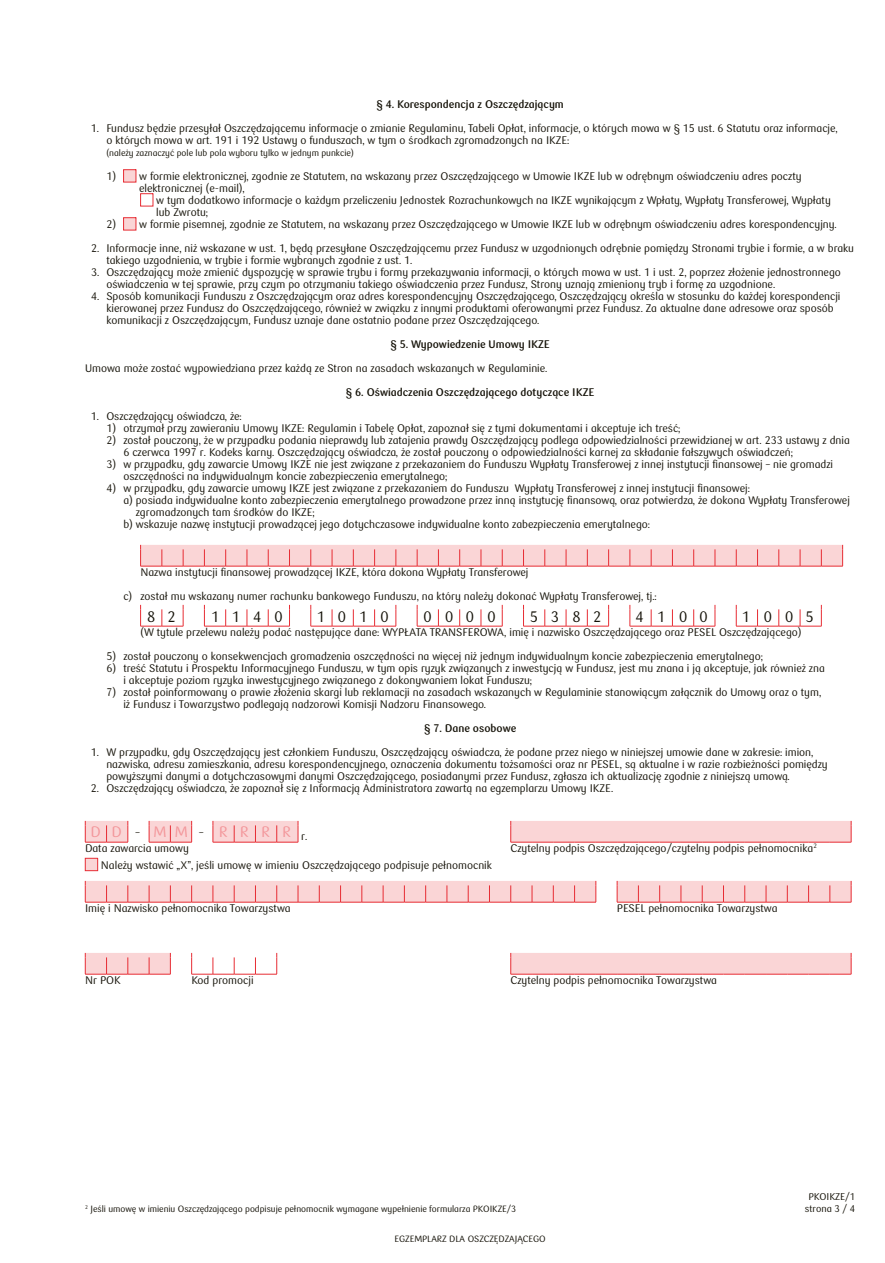
<style>
.page{position:relative;width:885px;height:1263px;background:#fff}
.page>*{position:absolute;margin:0;border:0;box-sizing:border-box;transform-origin:0 0}
.t1{font:15px "PKO Bank Polski";color:#131006}
.t2{font:15px "PKO Bank Polski";color:#f3969a}
.t3{font:10.95px/12px "PKO Bank Polski";color:#131006}
.t4{font:700 10.95px "PKO Bank Polski";color:#131006}
.t5{font:9.75px/12px "PKO Bank Polski";color:#131006;text-align:center}
.t6{font:9px "PKO Bank Polski";color:#131006}
</style>
<div class="page">
<div style="left:123px;top:169px;width:13px;height:13px;background:#fad5d6;border:1px solid #e72d34"></div>
<div style="left:140px;top:193px;width:13px;height:13px;border:1px solid #e72d34"></div>
<div style="left:123px;top:217px;width:13px;height:13px;background:#fad5d6;border:1px solid #e72d34"></div>
<svg style="left:140px;top:545px;width:703px;height:22px;background:#f8c7c9"></svg>
<svg style="left:140px;top:605px;width:44px;height:22px"></svg>
<svg style="left:204px;top:605px;width:86px;height:22px"></svg>
<svg style="left:310px;top:605px;width:86px;height:22px"></svg>
<svg style="left:417px;top:605px;width:86px;height:22px"></svg>
<svg style="left:523px;top:605px;width:86px;height:22px"></svg>
<svg style="left:629px;top:605px;width:86px;height:22px"></svg>
<svg style="left:736px;top:605px;width:86px;height:22px"></svg>
<svg style="left:85px;top:821px;width:43px;height:22px"></svg>
<svg style="left:149px;top:821px;width:43px;height:22px"></svg>
<svg style="left:213px;top:821px;width:86px;height:22px;background:#f8c7c8"></svg>
<svg style="left:510px;top:821px;width:341px;height:22px;background:#f9cdce"></svg>
<div style="left:85px;top:858px;width:13px;height:13px;background:#fad5d6;border:1px solid #e72d34"></div>
<svg style="left:85px;top:881px;width:511px;height:22px;background:#f8c7c9"></svg>
<svg style="left:616px;top:881px;width:235px;height:22px;background:#f8c7c9"></svg>
<svg style="left:85px;top:953px;width:86px;height:22px;background:#f8c6c7"></svg>
<svg style="left:191px;top:953px;width:86px;height:22px"></svg>
<svg style="left:510px;top:953px;width:341px;height:22px;background:#f9cdce"></svg>
<p class="t4" style="left:376px;top:98px;width:189px">§ 4. Korespondencja z Oszczędzającym</p>
<p class="t3" style="left:106px;top:123px;width:732px;text-indent:-15px">1. Fundusz będzie przesyłał Oszczędzającemu informacje o zmianie Regulaminu, Tabeli Opłat, informacje, o których mowa w § 15 ust. 6 Statutu oraz informacje, o których mowa w art. 191 i 192 Ustawy o funduszach, w tym o środkach zgromadzonych na IKZE:</p>
<p class="t6" style="left:106px;top:148px;width:249px">(należy zaznaczyć pole lub pola wyboru tylko w jednym punkcie)</p>
<p class="t3" style="left:139px;top:171px;width:663px;text-indent:-33px">1) w formie elektronicznej, zgodnie ze Statutem, na wskazany przez Oszczędzającego w Umowie IKZE lub w odrębnym oświadczeniu adres poczty elektronicznej (e-mail),</p>
<p class="t3" style="left:156px;top:195px;width:676px">w tym dodatkowo informacje o każdym przeliczeniu Jednostek Rozrachunkowych na IKZE wynikającym z Wpłaty, Wypłaty Transferowej, Wypłaty lub Zwrotu;</p>
<p class="t3" style="left:106px;top:219px;width:731px">2) w formie pisemnej, zgodnie ze Statutem, na wskazany przez Oszczędzającego w Umowie IKZE lub w odrębnym oświadczeniu adres korespondencyjny.</p>
<p class="t3" style="left:106px;top:243px;width:749px;text-indent:-15px">2. Informacje inne, niż wskazane w ust. 1, będą przesyłane Oszczędzającemu przez Fundusz w uzgodnionych odrębnie pomiędzy Stronami trybie i formie, a w braku takiego uzgodnienia, w trybie i formie wybranych zgodnie z ust. 1.</p>
<p class="t3" style="left:106px;top:267px;width:736px;text-indent:-15px">3. Oszczędzający może zmienić dyspozycję w sprawie trybu i formy przekazywania informacji, o których mowa w ust. 1 i ust. 2, poprzez złożenie jednostronnego oświadczenia w tej sprawie, przy czym po otrzymaniu takiego oświadczenia przez Fundusz, Strony uznają zmieniony tryb i formę za uzgodnione.</p>
<p class="t3" style="left:106px;top:291px;width:735px;text-indent:-15px">4. Sposób komunikacji Funduszu z Oszczędzającym oraz adres korespondencyjny Oszczędzającego, Oszczędzający określa w stosunku do każdej korespondencji kierowanej przez Fundusz do Oszczędzającego, również w związku z innymi produktami oferowanymi przez Fundusz. Za aktualne dane adresowe oraz sposób komunikacji z Oszczędzającym, Fundusz uznaje dane ostatnio podane przez Oszczędzającego.</p>
<p class="t4" style="left:390px;top:338px;width:161px">§ 5. Wypowiedzenie Umowy IKZE</p>
<p class="t3" style="left:85px;top:363px;width:464px">Umowa może zostać wypowiedziana przez każdą ze Stron na zasadach wskazanych w Regulaminie.</p>
<p class="t4" style="left:346px;top:386px;width:250px">§ 6. Oświadczenia Oszczędzającego dotyczące IKZE</p>
<p class="t3" style="left:91px;top:411px;width:152px">1. Oszczędzający oświadcza, że:</p>
<p class="t3" style="left:106px;top:423px;width:575px">1) otrzymał przy zawieraniu Umowy IKZE: Regulamin i Tabelę Opłat, zapoznał się z tymi dokumentami i akceptuje ich treść;</p>
<p class="t3" style="left:123px;top:435px;width:728px;text-indent:-17px">2) został pouczony, że w przypadku podania nieprawdy lub zatajenia prawdy Oszczędzający podlega odpowiedzialności przewidzianej w art. 233 ustawy z dnia<br>6 czerwca 1997 r. Kodeks karny. Oszczędzający oświadcza, że został pouczony o odpowiedzialności karnej za składanie fałszywych oświadczeń;</p>
<p class="t3" style="left:123px;top:459px;width:711px;text-indent:-17px">3) w przypadku, gdy zawarcie Umowy IKZE nie jest związane z przekazaniem do Funduszu Wypłaty Transferowej z innej instytucji finansowej – nie gromadzi oszczędności na indywidualnym koncie zabezpieczenia emerytalnego;</p>
<p class="t3" style="left:106px;top:483px;width:645px">4) w przypadku, gdy zawarcie umowy IKZE jest związane z przekazaniem do Funduszu Wypłaty Transferowej z innej instytucji finansowej:</p>
<p class="t3" style="left:123px;top:495px;width:728px">a) posiada indywidualne konto zabezpieczenia emerytalnego prowadzone przez inną instytucję finansową, oraz potwierdza, że dokona Wypłaty Transferowej</p>
<p class="t3" style="left:136px;top:507px;width:180px">zgromadzonych tam środków do IKZE;</p>
<p class="t3" style="left:123px;top:519px;width:528px">b) wskazuje nazwę instytucji prowadzącej jego dotychczasowe indywidualne konto zabezpieczenia emerytalnego:</p>
<p class="t3" style="left:123px;top:561px;width:535px;line-height:24px;text-indent:17px">Nazwa instytucji finansowej prowadzącej IKZE, która dokona Wypłaty Transferowej<br>c) został mu wskazany numer rachunku bankowego Funduszu, na który należy dokonać Wypłaty Transferowej, tj.:</p>
<p class="t3" style="left:140px;top:627px;width:662px">(W tytule przelewu należy podać następujące dane: WYPŁATA TRANSFEROWA, imię i nazwisko Oszczędzającego oraz PESEL Oszczędzającego)</p>
<p class="t3" style="left:106px;top:651px;width:658px">5) został pouczony o konsekwencjach gromadzenia oszczędności na więcej niż jednym indywidualnym koncie zabezpieczenia emerytalnego;</p>
<p class="t3" style="left:123px;top:663px;width:702px;text-indent:-17px">6) treść Statutu i Prospektu Informacyjnego Funduszu, w tym opis ryzyk związanych z inwestycją w Fundusz, jest mu znana i ją akceptuje, jak również zna i akceptuje poziom ryzyka inwestycyjnego związanego z dokonywaniem lokat Funduszu;</p>
<p class="t3" style="left:123px;top:687px;width:699px;text-indent:-17px">7) został poinformowany o prawie złożenia skargi lub reklamacji na zasadach wskazanych w Regulaminie stanowiącym załącznik do Umowy oraz o tym, iż Fundusz i Towarzystwo podlegają nadzorowi Komisji Nadzoru Finansowego.</p>
<p class="t4" style="left:424px;top:722px;width:94px">§ 7. Dane osobowe</p>
<p class="t3" style="left:106px;top:747px;width:722px;text-indent:-15px">1. W przypadku, gdy Oszczędzający jest członkiem Funduszu, Oszczędzający oświadcza, że podane przez niego w niniejszej umowie dane w zakresie: imion, nazwiska, adresu zamieszkania, adresu korespondencyjnego, oznaczenia dokumentu tożsamości oraz nr PESEL, są aktualne i w razie rozbieżności pomiędzy powyższymi danymi a dotychczasowymi danymi Oszczędzającego, posiadanymi przez Fundusz, zgłasza ich aktualizację zgodnie z niniejszą umową.</p>
<p class="t3" style="left:91px;top:783px;width:523px">2. Oszczędzający oświadcza, że zapoznał się z Informacją Administratora zawartą na egzemplarzu Umowy IKZE.</p>
<p class="t3" style="left:135px;top:826px;width:6px">–</p>
<p class="t3" style="left:199px;top:826px;width:6px">–</p>
<p class="t3" style="left:301px;top:831px;width:8px">r.</p>
<p class="t3" style="left:85px;top:843px;width:105px">Data zawarcia umowy</p>
<p class="t3" style="left:510px;top:843px;width:308px">Czytelny podpis Oszczędzającego/czytelny podpis pełnomocnika<sup>2</sup></p>
<p class="t3" style="left:101px;top:859px;width:392px">Należy wstawić „X”, jeśli umowę w imieniu Oszczędzającego podpisuje pełnomocnik</p>
<p class="t3" style="left:85px;top:903px;width:207px">Imię i Nazwisko pełnomocnika Towarzystwa</p>
<p class="t3" style="left:617px;top:903px;width:162px">PESEL pełnomocnika Towarzystwa</p>
<h1 class="t1" style="left:147px;top:608px;width:30px">8 2</h1>
<h1 class="t1" style="left:211px;top:608px;width:73px">1 1 4 0</h1>
<h1 class="t1" style="left:317px;top:608px;width:73px">1 0 1 0</h1>
<h1 class="t1" style="left:423px;top:608px;width:73px">0 0 0 0</h1>
<h1 class="t1" style="left:529px;top:608px;width:73px">5 3 8 2</h1>
<h1 class="t1" style="left:635px;top:608px;width:74px">4 1 0 0</h1>
<h1 class="t1" style="left:741px;top:608px;width:73px">1 0 0 5</h1>
<h1 class="t2" style="left:90px;top:823px;width:33px">D D</h1>
<h1 class="t2" style="left:153px;top:823px;width:36px">M M</h1>
<h1 class="t2" style="left:219px;top:823px;width:74px">R R R R</h1>
<p class="t3" style="left:85px;top:975px;width:37px">Nr POK</p>
<p class="t3" style="left:191px;top:975px;width:64px">Kod promocji</p>
<p class="t3" style="left:510px;top:975px;width:208px">Czytelny podpis pełnomocnika Towarzystwa</p>
<p class="t6" style="left:85px;top:1204px;width:432px"><sup>2</sup> Jeśli umowę w imieniu Oszczędzającego podpisuje pełnomocnik wymagane wypełnienie formularza PKOIKZE/3</p>
<p class="t6" style="left:394px;top:1233px;width:153px">EGZEMPLARZ DLA OSZCZĘDZAJĄCEGO</p>
<p class="t5" style="left:804px;top:1191px;width:52px">PKOIKZE/1 strona 3 / 4</p>
</div>
